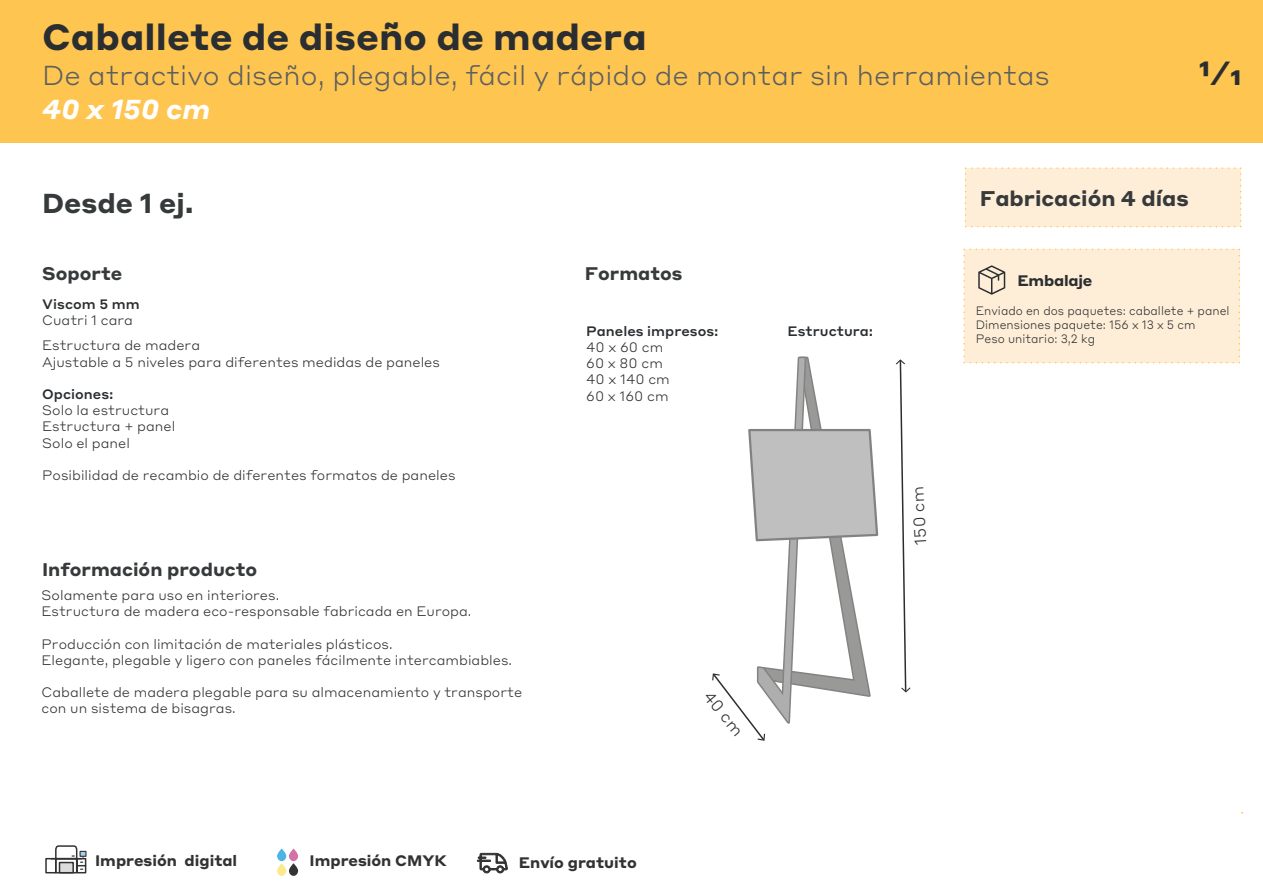
<style>
.page{position:relative;width:1263px;height:893px;background:#fff}
.page>*{position:absolute;margin:0;border:0;box-sizing:border-box;transform-origin:0 0}
.t1{font:700 36px "Styrene A";letter-spacing:.005em;color:#2b2e31}
.t2{font:700 33px "Styrene A";color:#2b2e31}
.t3{font:300 27px "Styrene A";letter-spacing:.005em;color:#5c5f60}
.t4{font:700 27px "Styrene A";color:#373a3b}
.t5{font:italic 700 27px "Styrene A";color:#fff}
.t6{font:700 21px "Styrene A";color:#373a3b}
.t7{font:700 18px "Styrene A";color:#373a3b}
.t8{font:300 16.2px "Styrene A";color:#2b2e31}
.t9{font:700 15px "Styrene A";color:#323233}
.t10{font:700 15px "Styrene A";letter-spacing:-.01em;color:#2b2e30}
.t11{font:300 13.5px/16.2px "Styrene A";color:#2b2e31}
.t12{font:500 13.5px "Styrene A";color:#2b2e31}
.t13{font:300 12px/14.4px "Styrene A";letter-spacing:.005em;color:#2b2e31;scale:.95 1}
</style>
<div class="page">
<div style="left:0;top:0;width:1263px;height:142px;background:#ffc551"></div>
<div style="left:964px;top:167px;width:278px;height:61px;background:#ffeed7"></div>
<div style="left:963px;top:248px;width:277px;height:116px;background:#ffeed7"></div>
<svg style="left:896px;top:359px;width:14px;height:333px"></svg>
<svg style="left:712px;top:357px;width:167px;height:384px"></svg>
<svg style="left:477px;top:853px;width:31px;height:20px"></svg>
<svg style="left:277px;top:848px;width:21px;height:28px"></svg>
<div style="left:55px;top:858px;width:22px;height:15px;border:2px solid #323233"></div>
<svg style="left:59px;top:870px;width:15px;height:3px"></svg>
<div style="left:76px;top:858px;width:10px;height:15px;border:2px solid #323233"></div>
<div style="left:45px;top:858px;width:12px;height:15px;border:2px solid #323233"></div>
<svg style="left:54px;top:845px;width:32px;height:25px"></svg>
<h1 class="t1" style="left:42px;top:7px;width:606px">Caballete de diseño de madera</h1>
<h3 class="t3" style="left:42px;top:53px;width:1009px">De atractivo diseño, plegable, fácil y rápido de montar sin herramientas</h3>
<h2 class="t2" style="left:1199px;top:45px;width:44px">1⁄1</h2>
<h3 class="t5" style="left:42px;top:86px;width:170px">40 x 150 cm</h3>
<h3 class="t4" style="left:42px;top:180px;width:153px">Desde 1 ej.</h3>
<h3 class="t6" style="left:980px;top:181px;width:211px">Fabricación 4 días</h3>
<h3 class="t7" style="left:42px;top:258px;width:82px">Soporte</h3>
<p class="t12" style="left:42px;top:293px;width:99px">Viscom 5 mm</p>
<p class="t11" style="left:42px;top:307px;width:159px;line-height:25.2px">Cuatri 1 cara<br>Estructura de madera</p>
<p class="t11" style="left:42px;top:353px;width:399px">Ajustable a 5 niveles para diferentes medidas de paneles</p>
<p class="t12" style="left:42px;top:383px;width:73px">Opciones:</p>
<p class="t11" style="left:42px;top:401px;width:135px">Solo la estructura<br>Estructura + panel<br>Solo el panel</p>
<p class="t11" style="left:42px;top:466px;width:415px">Posibilidad de recambio de diferentes formatos de paneles</p>
<h3 class="t7" style="left:42px;top:554px;width:217px">Información producto</h3>
<p class="t11" style="left:42px;top:586px;width:431px">Solamente para uso en interiores.<br>Estructura de madera eco-responsable fabricada en Europa.</p>
<p class="t11" style="left:42px;top:635px;width:472px">Producción con limitación de materiales plásticos.<br>Elegante, plegable y ligero con paneles fácilmente intercambiables.</p>
<p class="t11" style="left:42px;top:683px;width:482px">Caballete de madera plegable para su almacenamiento y transporte con un sistema de bisagras.</p>
<h3 class="t7" style="left:585px;top:258px;width:99px">Formatos</h3>
<p class="t12" style="left:586px;top:319px;width:134px">Paneles impresos:</p>
<p class="t11" style="left:586px;top:338px;width:85px">40 x 60 cm<br>60 x 80 cm<br>40 x 140 cm<br>60 x 160 cm</p>
<p class="t8" style="left:717px;top:684px;width:54px;rotate:50deg">40 cm</p>
<p class="t9" style="left:95px;top:848px;width:144px">Impresión digital</p>
<p class="t9" style="left:310px;top:848px;width:139px">Impresión CMYK</p>
<p class="t9" style="left:519px;top:850px;width:119px">Envío gratuito</p>
<p class="t12" style="left:788px;top:319px;width:87px">Estructura:</p>
<p class="t8" style="left:907px;top:546px;width:60px;rotate:-93deg">150 cm</p>
<p class="t10" style="left:1017px;top:267px;width:77px">Embalaje</p>
<p class="t13" style="left:976px;top:302px;width:269px">Enviado en dos paquetes: caballete + panel<br>Dimensiones paquete: 156 x 13 x 5 cm<br>Peso unitario: 3,2 kg</p>
</div>
